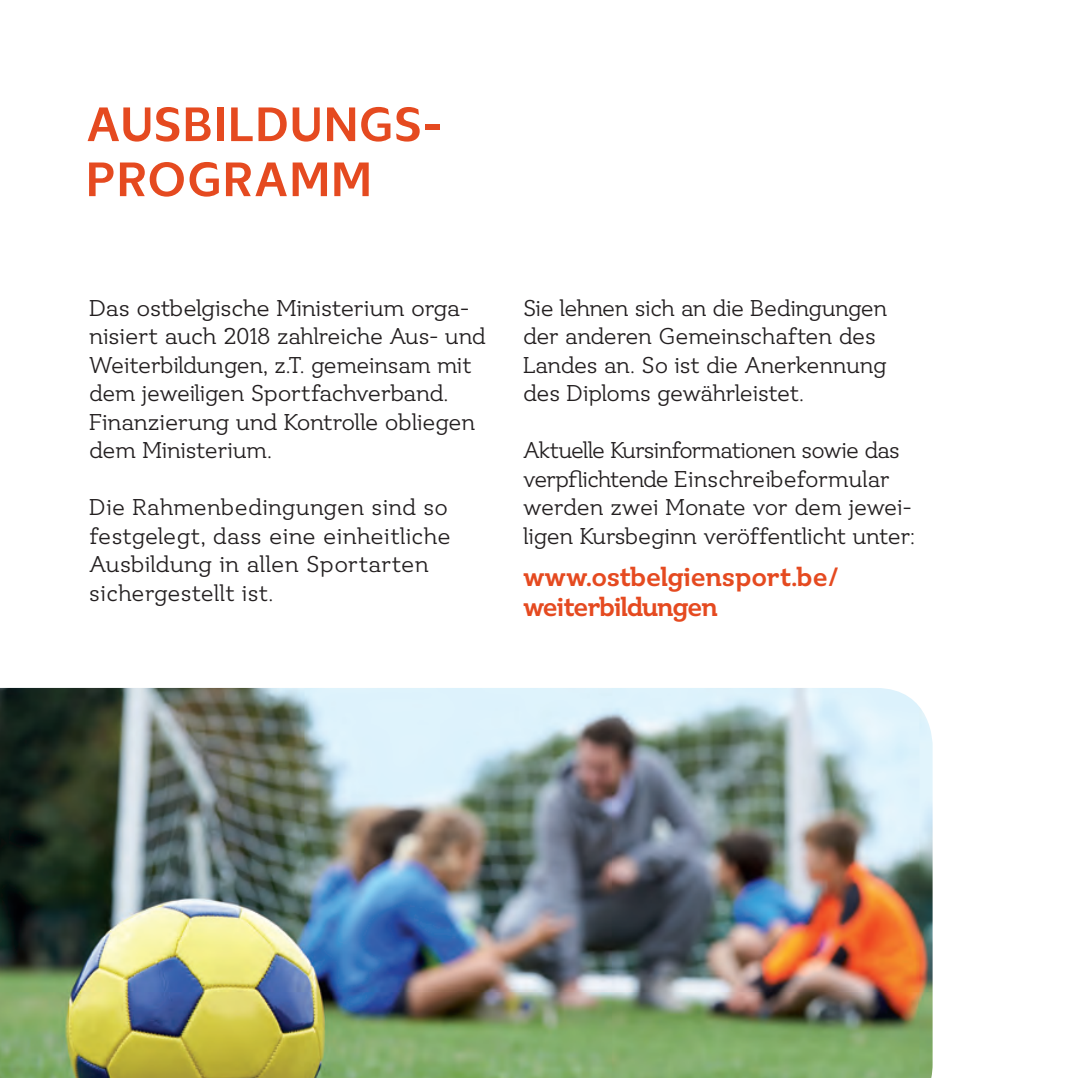
<style>
.page{position:relative;width:1078px;height:1078px;background:#fff}
.page>*{position:absolute;margin:0;border:0;box-sizing:border-box;transform-origin:0 0}
.t1{font:700 50px/55px "Ostbe Sans";letter-spacing:.01em;color:#e54a20}
.t2{font:700 27.5px/30px "Ostbe Serif";letter-spacing:-.025em;color:#e54a20}
.t3{font:23.75px/28.5px "Ostbe Serif";letter-spacing:-.01em;color:#231f20}
.t4{font:23.75px/28.5px "Ostbe Serif";letter-spacing:.01em;color:#231f20}
</style>
<div class="page">
<img style="left:0;top:687px;width:932px;height:390px">
<h1 class="t1" style="left:86px;top:99px;width:357px">AUSBILDUNGS-<br>PROGRAMM</h1>
<p class="t3" style="left:89px;top:295px;width:398px">Das ostbelgische Ministerium orga&shy;nisiert auch 2018 zahlreiche Aus- und Weiterbildungen, z.T. gemeinsam mit dem jeweiligen Sportfachverband.<br>Finanzierung und Kontrolle obliegen dem Ministerium.</p>
<p class="t4" style="left:89px;top:494px;width:363px">Die Rahmenbedingungen sind so festgelegt, dass eine einheitliche<br>Ausbildung in allen Sportarten sichergestellt ist.</p>
<p class="t3" style="left:523px;top:295px;width:366px">Sie lehnen sich an die Bedingungen der anderen Gemeinschaften des<br>Landes an. So ist die Anerkennung des Diploms gewährleistet.</p>
<p class="t3" style="left:523px;top:437px;width:393px">Aktuelle Kursinformationen sowie das verpflichtende Einschreibeformular werden zwei Monate vor dem jewei&shy;ligen Kursbeginn veröffentlicht unter:</p>
<p class="t2" style="left:523px;top:563px;width:317px">www.ostbelgiensport.be/ weiterbildungen</p>
</div>
